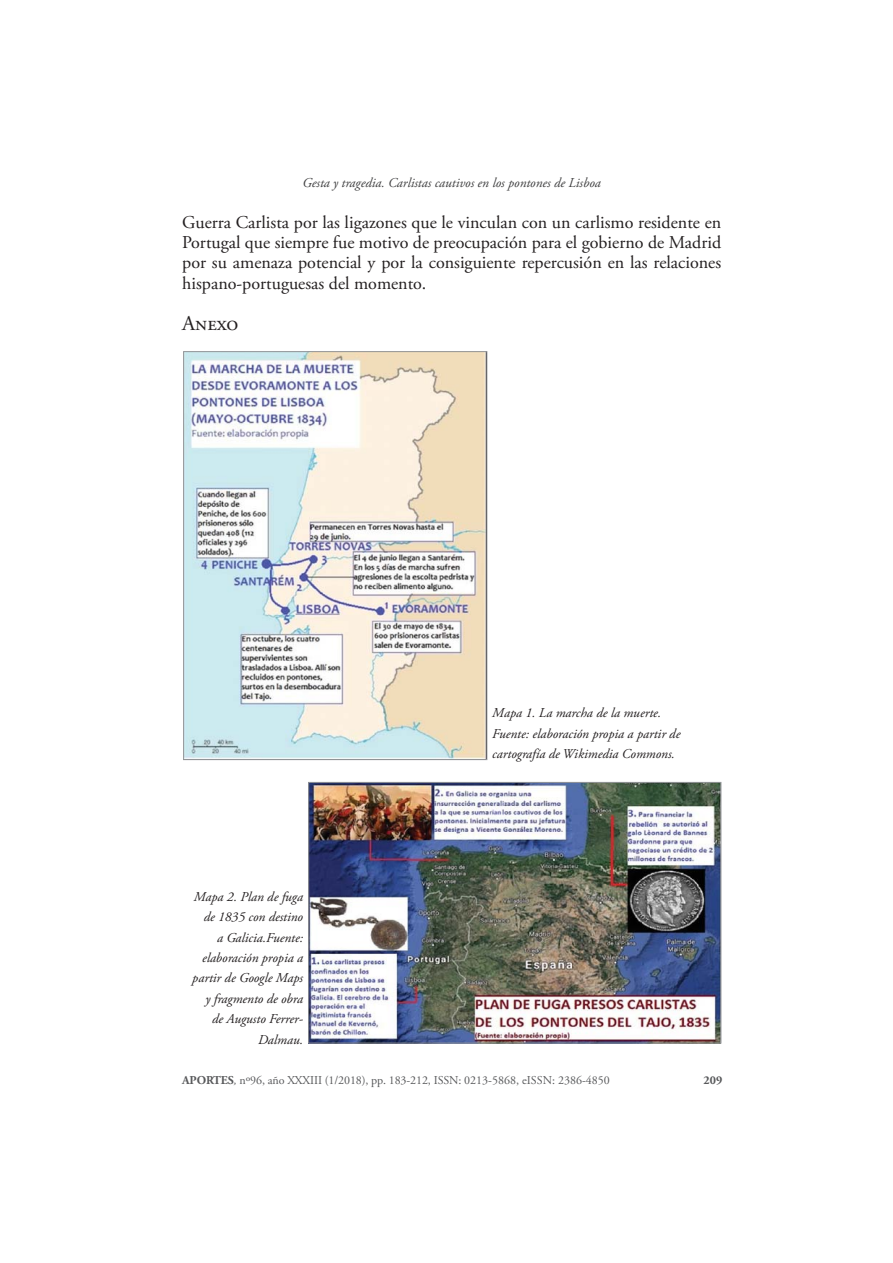
<style>
.page{position:relative;width:893px;height:1263px;background:#fff}
.page>*{position:absolute;margin:0;border:0;box-sizing:border-box;transform-origin:0 0}
.t1{font:21px "Adobe Garamond Pro";color:#231f20}
.t2{font:18px/20.4px "Adobe Garamond Pro";letter-spacing:-.01em;color:#231f20;text-align:justify}
.t3{font:italic 13.5px/20.4px "Adobe Garamond Pro";color:#231f20}
.t4{font:italic 13.5px "Adobe Garamond Pro";color:#404041}
.t5{font:12px "Adobe Garamond Pro";letter-spacing:-.01em;color:#58595b}
.t6{font:700 12px "Adobe Garamond Pro";color:#58595b}
.s1{font-weight:700}
.s2{font-style:italic}
</style>
<div class="page">
<img style="left:185px;top:353px;width:300px;height:405px">
<div style="left:183px;top:351px;width:304px;height:409px;border:1px solid #939598"></div>
<img style="left:310px;top:784px;width:409px;height:257px">
<div style="left:308px;top:782px;width:413px;height:261px;border:1px solid #939598"></div>
<p class="t4" style="left:303px;top:177px;width:300px">Gesta y tragedia. Carlistas cautivos en los pontones de Lisboa</p>
<p class="t2" style="left:182px;top:213px;width:540px">Guerra Carlista por las ligazones que le vinculan con un carlismo residente en Portugal que siempre fue motivo de preocupación para el gobierno de Madrid por su amenaza potencial y por la consiguiente repercusión en las relaciones hispano-portuguesas del momento.</p>
<p class="t1" style="left:182px;top:315px;width:58px">Anexo</p>
<p class="t3" style="left:192px;top:887px;width:112px;text-align:right">Mapa 2. Plan de fuga de 1835 con destino<br>a Galicia.Fuente: elaboración propia a partir de Google Maps y fragmento de obra de Augusto Ferrer-<br>Dalmau.</p>
<p class="t3" style="left:492px;top:704px;width:190px">Mapa 1. La marcha de la muerte.<br>Fuente: elaboración propia a partir de cartografía de Wikimedia Commons.</p>
<p class="t5" style="left:182px;top:1076px;width:429px"><span class="s1">APORTES</span><span class="s2">,</span> nº96, año XXXIII (1/2018), pp. 183-212, ISSN: 0213-5868, eISSN: 2386-4850</p>
<p class="t6" style="left:703px;top:1076px;width:20px">209</p>
</div>
